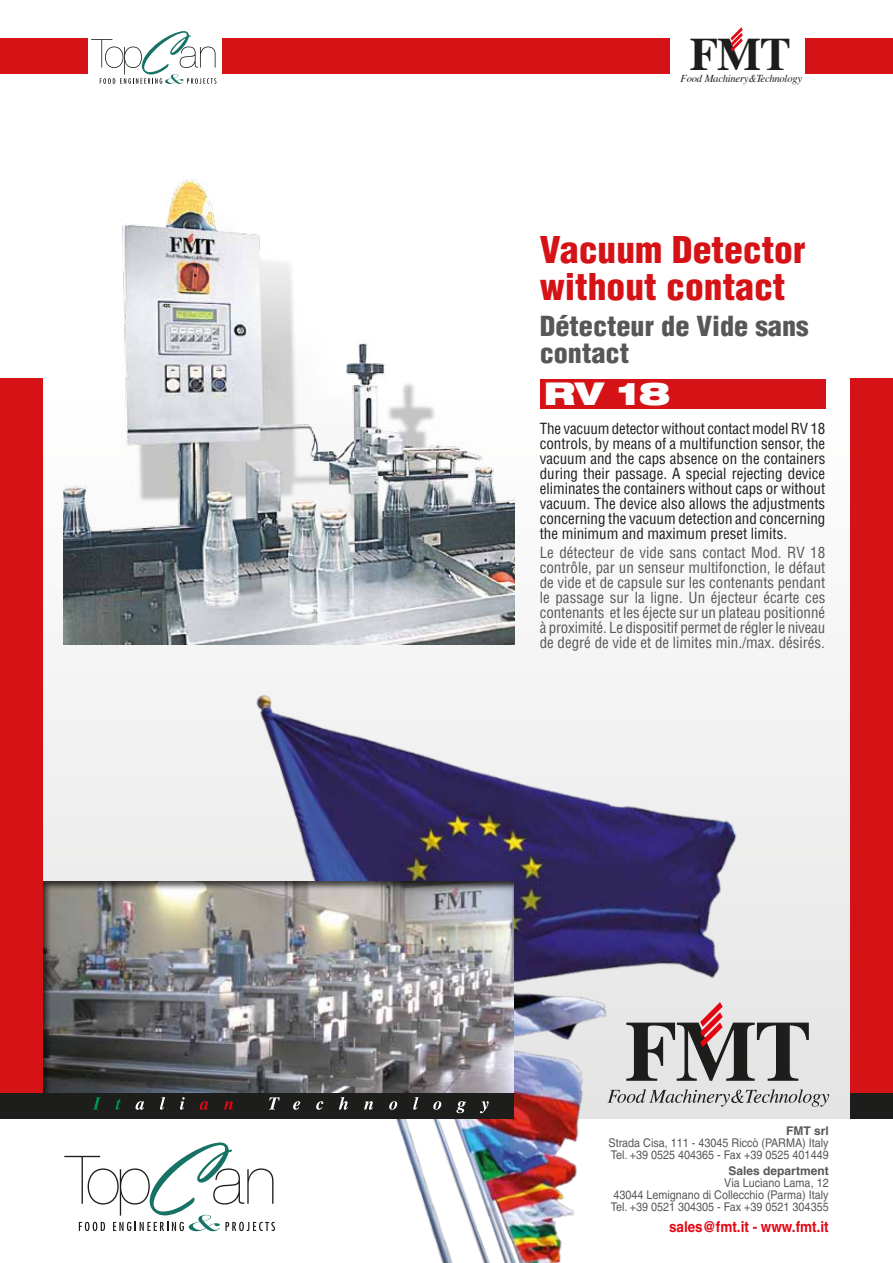
<style>
.page{position:relative;width:893px;height:1263px;background:#fff}
.page>*{position:absolute;margin:0;border:0;box-sizing:border-box;transform-origin:0 0}
.t1{font:700 46.5px "Times";color:#1d1d1b}
.t2{font:900 condensed 36px/37.5px "Helvetica LT";color:#d51317;scale:1.05 1}
.t3{font:900 expanded 31.5px "Helvetica Neue LT";color:#fff;scale:1.05 1}
.t4{font:900 condensed 27px/27px "Helvetica LT";color:#575756;scale:1.05 1}
.t5{font:condensed 15px/15px "Helvetica LT";color:#1d1d1b;text-align:justify}
.t6{font:condensed 15px/15px "Helvetica LT";color:#575756;text-align:justify}
.t7{font:700 15px "Helvetica LT";color:#e30613;scale:.9 1}
.t8{font:12px/12px "Helvetica LT";color:#575756;scale:.9 1}
.t9{font:700 12px "Helvetica LT";color:#575756}
.t10{font:italic 10.65px "Times";letter-spacing:-.025em;color:#1d1d1b}
</style>
<div class="page">
<div style="left:0;top:378px;width:893px;height:740px;background:#fafafa"></div>
<img style="left:162px;top:534px;width:731px;height:729px">
<div style="left:29px;top:881px;width:486px;height:239px;background:#1d1d1b;opacity:.75"></div>
<div style="left:0;top:378px;width:43px;height:740px;background:#d51317"></div>
<svg style="left:626px;top:1002px;width:183px;height:79px;background:#a8a1a1"></svg>
<svg style="left:607px;top:1089px;width:222px;height:18px;background:#bebebe"></svg>
<img style="left:64px;top:180px;width:450px;height:465px">
<div style="left:850px;top:378px;width:43px;height:740px;background:#d51317"></div>
<div style="left:850px;top:1093px;width:43px;height:25px;background:#1d1d1b"></div>
<div style="left:9px;top:1093px;width:505px;height:25px;background:#1d1d1b"></div>
<svg style="left:93px;top:1097px;width:8px;height:12px"></svg>
<svg style="left:116px;top:1099px;width:5px;height:11px"></svg>
<svg style="left:136px;top:1101px;width:8px;height:9px"></svg>
<svg style="left:160px;top:1097px;width:5px;height:13px"></svg>
<svg style="left:180px;top:1097px;width:5px;height:13px"></svg>
<svg style="left:200px;top:1101px;width:8px;height:9px"></svg>
<svg style="left:224px;top:1101px;width:9px;height:9px"></svg>
<svg style="left:269px;top:1097px;width:11px;height:12px"></svg>
<svg style="left:293px;top:1101px;width:7px;height:9px"></svg>
<svg style="left:316px;top:1101px;width:7px;height:9px"></svg>
<svg style="left:339px;top:1097px;width:9px;height:13px"></svg>
<svg style="left:364px;top:1101px;width:9px;height:9px"></svg>
<svg style="left:389px;top:1101px;width:8px;height:9px"></svg>
<svg style="left:413px;top:1097px;width:5px;height:13px"></svg>
<svg style="left:433px;top:1101px;width:8px;height:9px"></svg>
<svg style="left:456px;top:1101px;width:10px;height:12px"></svg>
<svg style="left:480px;top:1101px;width:9px;height:12px"></svg>
<div style="left:540px;top:379px;width:285px;height:30px;background:#d51317"></div>
<svg style="left:64px;top:1142px;width:211px;height:89px"></svg>
<div style="left:0;top:39px;width:88px;height:35px;background:#d51317"></div>
<svg style="left:731px;top:27px;width:12px;height:25px"></svg>
<div style="left:223px;top:39px;width:447px;height:35px;background:#d51317"></div>
<div style="left:806px;top:39px;width:87px;height:35px;background:#d51317"></div>
<svg style="left:91px;top:31px;width:125px;height:53px"></svg>
<h1 class="t1" style="left:690px;top:10px;width:103px">FMT</h1>
<p class="t10" style="left:761px;top:69px;width:43px">echnology</p>
<p class="t10" style="left:680px;top:69px;width:83px">Food Machinery&amp;T</p>
<h2 class="t2" style="left:540px;top:230px;width:255px">Vacuum Detector without contact</h2>
<h3 class="t4" style="left:540px;top:312px;width:258px">Détecteur de Vide sans contact</h3>
<h3 class="t3" style="left:544px;top:373px;width:122px">RV 18</h3>
<p class="t5" style="left:540px;top:420px;width:287px">The vacuum detector without contact model RV 18 controls, by means of a multifunction sensor, the vacuum and the caps absence on the containers during their passage. A special rejecting device eliminates the containers without caps or without vacuum. The device also allows the adjustments concerning the vacuum detection and concerning the minimum and maximum preset limits.</p>
<p class="t6" style="left:540px;top:545px;width:287px">Le détecteur de vide sans contact Mod. RV 18 contrôle, par un senseur multifonction, le défaut de vide et de capsule sur les contenants pendant le passage sur la ligne. Un éjecteur écarte ces contenants et les éjecte sur un plateau positionné à proximité. Le dispositif permet de régler le niveau de degré de vide et de limites min./max. désirés.</p>
<p class="t9" style="left:786px;top:1123px;width:44px">FMT srl</p>
<p class="t8" style="left:609px;top:1136px;width:246px">Strada Cisa, 111 - 43045 Riccò (PARMA) Italy<br>Tel. +39 0525 404365 - Fax +39 0525 401449</p>
<p class="t9" style="left:728px;top:1163px;width:102px">Sales department</p>
<p class="t8" style="left:611px;top:1176px;width:244px;text-align:justify;text-indent:113px">Via Luciano Lama, 12<br>43044 Lemignano di Collecchio (Parma) Italy Tel. +39 0521 304305 - Fax +39 0521 304355</p>
<p class="t7" style="left:669px;top:1217px;width:179px">sales@fmt.it - www.fmt.it</p>
</div>
